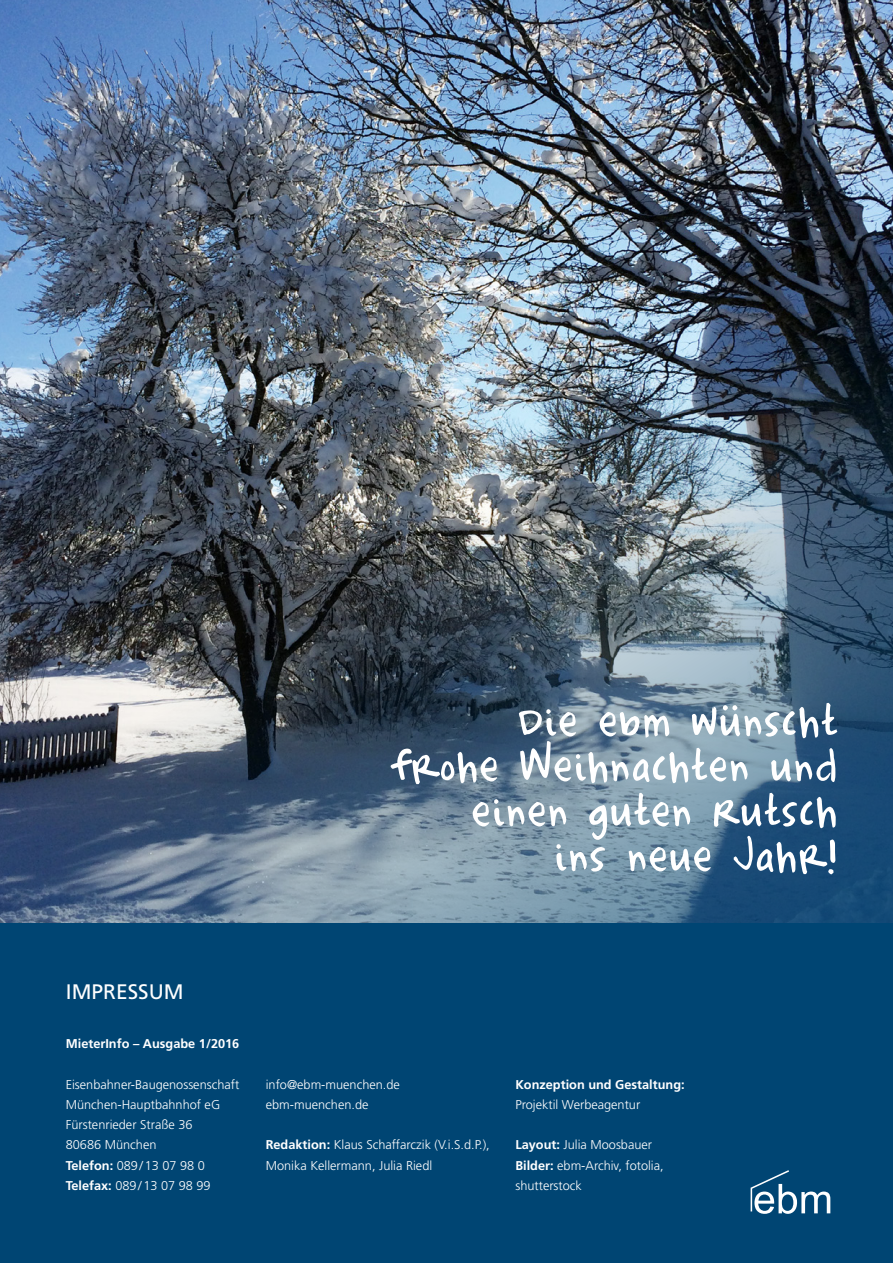
<style>
.page{position:relative;width:893px;height:1263px;background:#fff}
.page>*{position:absolute;margin:0;border:0;box-sizing:border-box;transform-origin:0 0}
.t1{font:54px/45px "Completein Him";letter-spacing:.05em;color:#fff;text-align:right}
.t2{font:21px "Frutiger";color:#fff}
.t3{font:300 12.75px/20.2px "Frutiger";color:#fff}
.t4{font:700 12.75px "Frutiger";color:#fff}
.s1{font-weight:700}
</style>
<div class="page">
<img style="left:0;top:0;width:893px;height:924px">
<div style="left:0;top:924px;width:893px;height:339px;background:#004573"></div>
<svg style="left:750px;top:1170px;width:80px;height:44px"></svg>
<svg style="left:723px;top:705px;width:14px;height:5px"></svg>
<h1 class="t1" style="left:391px;top:701px;width:447px">Die ebm wunscht<br>frohe Weihnachten und einen guten Rutsch<br>ins neue Jahr!</h1>
<h2 class="t2" style="left:66px;top:979px;width:119px">IMPRESSUM</h2>
<p class="t4" style="left:66px;top:1036px;width:175px">MieterInfo – Ausgabe 1/2016</p>
<p class="t3" style="left:66px;top:1074px;width:175px">Eisenbahner-Baugenossenschaft<br>München-Hauptbahnhof eG<br>Fürstenrieder Straße 36<br>80686 München<br><span class="s1">Telefon:</span> 089/13 07 98 0<br><span class="s1">Telefax:</span> 089/13 07 98 99</p>
<p class="t3" style="left:266px;top:1074px;width:136px">info@ebm-muenchen.de ebm-muenchen.de</p>
<p class="t3" style="left:266px;top:1135px;width:226px"><span class="s1">Redaktion:</span> Klaus Schaffarczik (V.i.S.d.P.),<br>Monika Kellermann, Julia Riedl</p>
<p class="t4" style="left:515px;top:1076px;width:171px">Konzeption und Gestaltung:</p>
<p class="t3" style="left:515px;top:1094px;width:126px">Projektil Werbeagentur</p>
<p class="t3" style="left:515px;top:1135px;width:150px"><span class="s1">Layout:</span> Julia Moosbauer<br><span class="s1">Bilder:</span> ebm-Archiv, fotolia, shutterstock</p>
</div>
